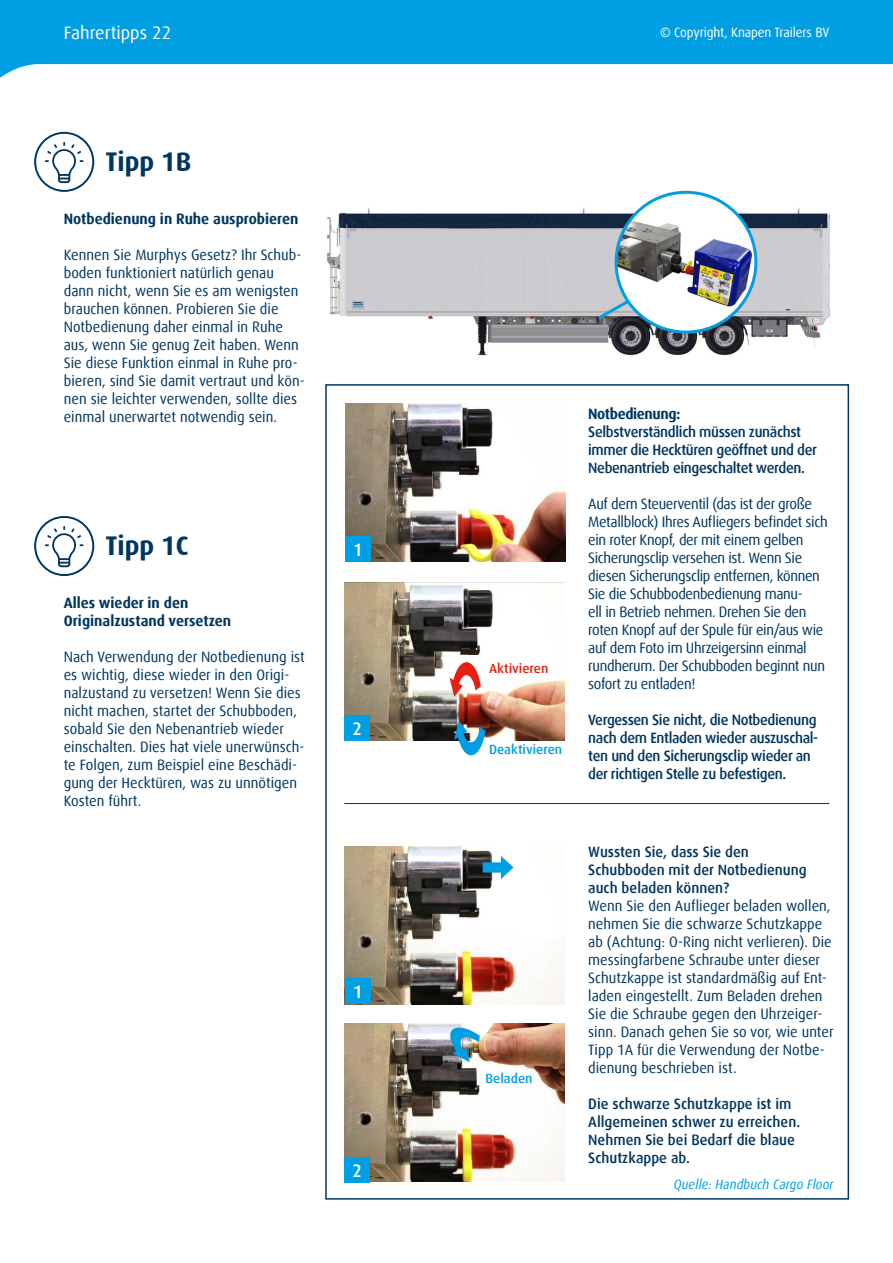
<style>
.page{position:relative;width:893px;height:1263px;background:#fff}
.page>*{position:absolute;margin:0;border:0;box-sizing:border-box;transform-origin:0 0}
.t1{font:700 27px "Dax";color:#00365f;scale:.96 1}
.t2{font:18px "Dax Offc Pro";color:#fff}
.t3{font:500 18px "Dax Offc Pro";color:#fff;scale:.96 1}
.t4{font:15px/18px "Dax Offc Pro";color:#00365f;scale:.96 1}
.t5{font:15px/18px "Dax Offc Pro";letter-spacing:-.025em;color:#00365f;scale:.96 1}
.t6{font:500 15px/18px "Dax Offc Pro";letter-spacing:-.025em;color:#00365f;scale:.96 1}
.t7{font:500 15px/18px "Dax Offc Pro";color:#00365f;scale:.96 1}
.t8{font:700 15px/18px "Dax Offc Pro";color:#00365f;scale:.96 1}
.t9{font:700 15px "Dax Offc Pro";letter-spacing:-.025em;color:#00365f;scale:.96 1}
.t10{font:13.5px "Dax Offc Pro";letter-spacing:-.01em;color:#fff;scale:.96 1}
.t11{font:italic 13.5px "Dax Offc Pro";color:#009fe3;scale:.96 1}
.t12{font:500 13.2px "Dax Offc Pro";color:#009fe3}
.t13{font:500 13.2px "Dax Offc Pro";color:#e41f13}
</style>
<div class="page">
<svg style="left:0;top:0;width:893px;height:78px;fill:#009fe3"></svg>
<svg style="left:34px;top:132px;width:60px;height:60px"></svg>
<svg style="left:34px;top:516px;width:60px;height:60px"></svg>
<img style="left:345px;top:404px;width:220px;height:158px">
<div style="left:345px;top:536px;width:26px;height:26px;background:#009fe3"></div>
<img style="left:344px;top:583px;width:221px;height:157px">
<svg style="left:449px;top:662px;width:32px;height:35px"></svg>
<svg style="left:454px;top:721px;width:31px;height:34px"></svg>
<div style="left:344px;top:715px;width:26px;height:25px;background:#009fe3"></div>
<img style="left:345px;top:1024px;width:220px;height:157px">
<svg style="left:448px;top:1025px;width:32px;height:37px"></svg>
<div style="left:344px;top:1157px;width:26px;height:25px;background:#009fe3"></div>
<img style="left:327px;top:200px;width:504px;height:155px">
<svg style="left:616px;top:192px;width:140px;height:140px"></svg>
<img style="left:616px;top:204px;width:140px;height:115px">
<div style="left:615px;top:191px;width:142px;height:143px;border:3px solid #009fe3;border-radius:50%"></div>
<svg style="left:595px;top:297px;width:38px;height:25px"></svg>
<img style="left:345px;top:846px;width:220px;height:158px">
<div style="left:345px;top:978px;width:26px;height:26px;background:#009fe3"></div>
<svg style="left:483px;top:856px;width:30px;height:23px"></svg>
<hr style="left:344px;top:803px;width:485px;height:1px;background:#00365f">
<p class="t2" style="left:64px;top:21px;width:109px">Fahrertipps 22</p>
<p class="t10" style="left:660px;top:24px;width:177px">© Copyright, Knapen Trailers BV</p>
<h1 class="t1" style="left:105px;top:146px;width:91px">Tipp 1B</h1>
<p class="t8" style="left:64px;top:210px;width:246px">Notbedienung in Ruhe ausprobieren</p>
<p class="t4" style="left:64px;top:246px;width:252px">Kennen Sie Murphys Gesetz? Ihr Schub&shy;boden funktioniert natürlich genau dann nicht, wenn Sie es am wenigsten brauchen können. Probieren Sie die Notbedienung daher einmal in Ruhe aus, wenn Sie genug Zeit haben. Wenn Sie diese Funktion einmal in Ruhe pro&shy;bieren, sind Sie damit vertraut und kön&shy;nen sie leichter verwenden, sollte dies einmal unerwartet notwendig sein.</p>
<h1 class="t1" style="left:105px;top:530px;width:88px">Tipp 1C</h1>
<p class="t8" style="left:64px;top:594px;width:176px">Alles wieder in den<br>Originalzustand versetzen</p>
<p class="t4" style="left:64px;top:648px;width:252px">Nach Verwendung der Notbedienung ist es wichtig, diese wieder in den Origi&shy;nalzustand zu versetzen! Wenn Sie dies nicht machen, startet der Schubboden, sobald Sie den Nebenantrieb wieder einschalten. Dies hat viele unerwünsch&shy;te Folgen, zum Beispiel eine Beschädi&shy;gung der Hecktüren, was zu unnötigen Kosten führt.</p>
<p class="t3" style="left:353px;top:538px;width:11px">1</p>
<p class="t3" style="left:353px;top:717px;width:11px">2</p>
<p class="t3" style="left:353px;top:980px;width:11px">1</p>
<p class="t3" style="left:353px;top:1159px;width:11px">2</p>
<p class="t13" style="left:489px;top:660px;width:61px">Aktivieren</p>
<p class="t12" style="left:489px;top:740px;width:75px">Deaktivieren</p>
<p class="t12" style="left:486px;top:1070px;width:49px">Beladen</p>
<p class="t9" style="left:588px;top:404px;width:98px">Notbedienung:</p>
<p class="t6" style="left:588px;top:423px;width:240px">Selbstverständlich müssen zunächst immer die Hecktüren geöffnet und der<br>Nebenantrieb eingeschaltet werden.</p>
<p class="t5" style="left:588px;top:495px;width:251px">Auf dem Steuerventil (das ist der große Metallblock) Ihres Aufliegers befindet sich ein roter Knopf, der mit einem gelben Sicherungsclip versehen ist. Wenn Sie diesen Sicherungsclip entfernen, können Sie die Schubbodenbedienung manu-<br>ell in Betrieb nehmen. Drehen Sie den roten Knopf auf der Spule für ein/aus wie auf dem Foto im Uhrzeigersinn einmal rundherum. Der Schubboden beginnt nun sofort zu entladen!</p>
<p class="t6" style="left:588px;top:711px;width:241px">Vergessen Sie nicht, die Notbedienung nach dem Entladen wieder auszuschal&shy;ten und den Sicherungsclip wieder an der richtigen Stelle zu befestigen.</p>
<p class="t7" style="left:588px;top:843px;width:229px">Wussten Sie, dass Sie den<br>Schubboden mit der Notbedienung auch beladen können?</p>
<p class="t4" style="left:588px;top:897px;width:257px">Wenn Sie den Auflieger beladen wollen, nehmen Sie die schwarze Schutzkappe ab (Achtung: O-Ring nicht verlieren). Die messingfarbene Schraube unter dieser Schutzkappe ist standardmäßig auf Ent&shy;laden eingestellt. Zum Beladen drehen Sie die Schraube gegen den Uhrzeiger&shy;sinn. Danach gehen Sie so vor, wie unter Tipp 1A für die Verwendung der Notbe&shy;dienung beschrieben ist.</p>
<p class="t7" style="left:588px;top:1095px;width:222px">Die schwarze Schutzkappe ist im<br>Allgemeinen schwer zu erreichen.<br>Nehmen Sie bei Bedarf die blaue<br>Schutzkappe ab.</p>
<p class="t11" style="left:674px;top:1175px;width:168px">Quelle: Handbuch Cargo Floor</p>
</div>
